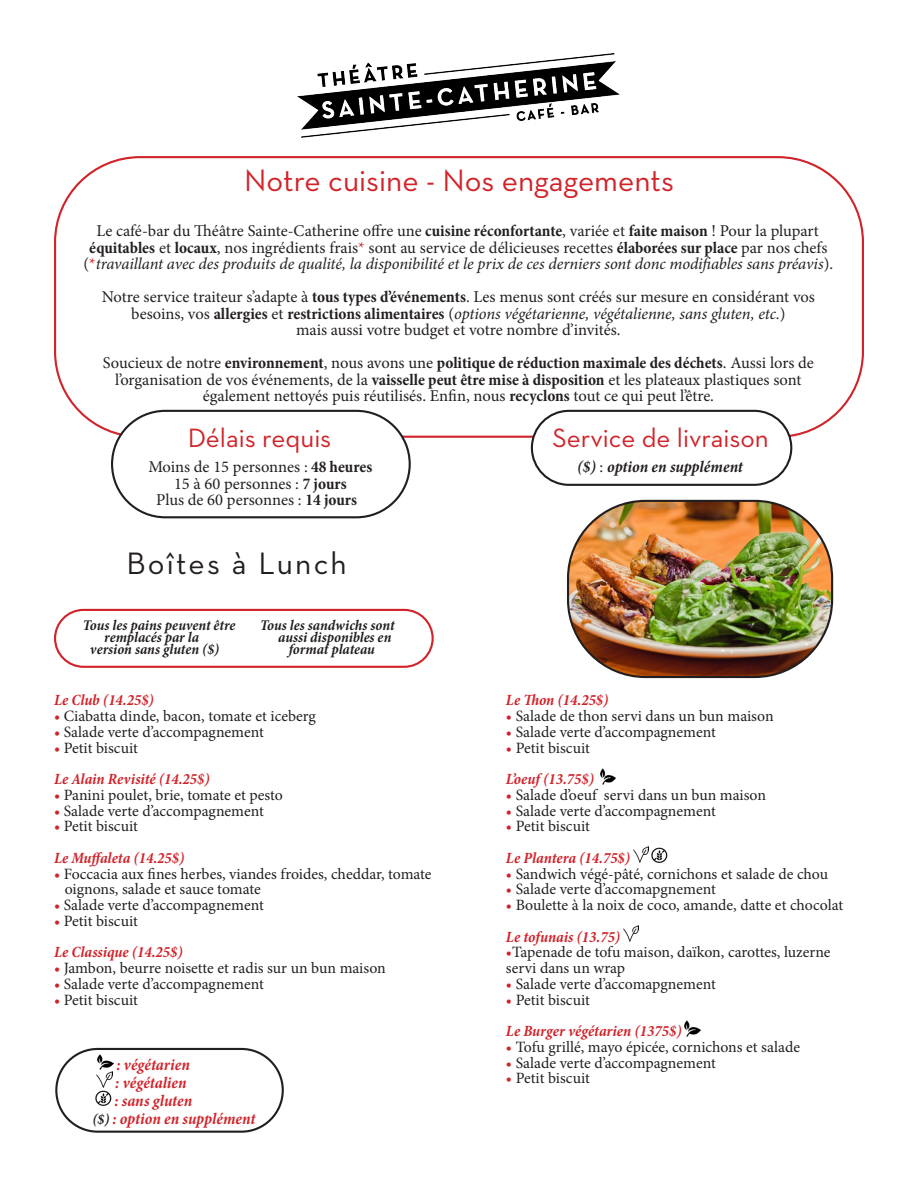
<style>
.page{position:relative;width:918px;height:1188px;background:#fff}
.page>*{position:absolute;margin:0;border:0;box-sizing:border-box;transform-origin:0 0}
.t1{font:31.5px "Neutra Text";color:#d1232a}
.t2{font:31.5px "Neutra Text";letter-spacing:.07em;color:#231f20}
.t3{font:27px "Neutra Text";color:#d1232a}
.t4{font:16.5px/16.5px "Minion Pro";color:#231f20;text-align:center}
.t5{font:italic 16.5px/16.5px "Minion Pro";letter-spacing:-.01em;color:#231f20;text-align:center}
.t6{font:italic 700 condensed 16.5px/18px "Minion Pro";letter-spacing:.005em;color:#d1232a}
.t7{font:italic 700 condensed 16.5px "Minion Pro";letter-spacing:-.005em;color:#231f20}
.t8{font:15.75px/15.8px "Minion Pro";color:#231f20}
.t9{font:italic 700 condensed 15.75px "Minion Pro";color:#d1232a}
.t10{font:italic 700 condensed 15px/12px "Minion Pro";letter-spacing:-.005em;color:#231f20}
.s1{font-weight:700;font-stretch:condensed}
.s2{font-weight:700;font-style:normal;font-stretch:condensed}
.s3{font-style:normal}
.s4{font-style:normal;color:#d1232a}
.s5{font-style:italic}
.s6{font-weight:700;font-stretch:condensed;color:#fff}
.s7{color:#d1232a}
.s8{font-size:15px;color:#231f20}
.s9{font-weight:400;font-style:normal;font-stretch:normal}
</style>
<div class="page">
<img style="left:298px;top:54px;width:322px;height:84px">
<img style="left:98px;top:1054px;width:15px;height:16px">
<img style="left:97px;top:1072px;width:15px;height:16px">
<img style="left:95px;top:1090px;width:16px;height:16px">
<div style="left:55px;top:1048px;width:229px;height:85px;border:2px solid #231f20;border-radius:41px"></div>
<div style="left:111px;top:410px;width:300px;height:108px;border:2px solid #231f20;border-radius:53px"></div>
<div style="left:54px;top:609px;width:380px;height:59px;border:2px solid #d1232a;border-radius:28px"></div>
<div style="left:531px;top:410px;width:261px;height:76px;border:2px solid #231f20;border-radius:37px"></div>
<img style="left:568px;top:501px;width:264px;height:176px">
<div style="left:567px;top:500px;width:266px;height:178px;border:2px solid #231f20;border-radius:77px"></div>
<img style="left:600px;top:769px;width:16px;height:15px">
<img style="left:633px;top:847px;width:15px;height:16px">
<img style="left:652px;top:847px;width:15px;height:16px">
<img style="left:623px;top:926px;width:15px;height:16px">
<img style="left:685px;top:1021px;width:15px;height:15px">
<p class="t1" style="left:244px;top:161px;width:431px">Notre cuisine - Nos engagements</p>
<p class="t4" style="left:96px;top:223px;width:724px">Le café-bar du Théâtre Sainte-Catherine offre une <span class="s1">cuisine réconfortante</span>, variée et <span class="s1">faite maison</span> ! Pour la plupart</p>
<p class="t5" style="left:84px;top:239px;width:751px"><span class="s2">équitables</span> <span class="s3">et</span> <span class="s2">locaux</span><span class="s3">, nos ingrédients frais</span><span class="s4">*</span> <span class="s3">sont au service de délicieuses recettes</span> <span class="s2">élaborées sur place</span> <span class="s3">par nos chefs (</span><span class="s4">*</span>travaillant avec des produits de qualité, la disponibilité et le prix de ces derniers sont donc modifiables sans préavis<span class="s3">).</span></p>
<p class="t4" style="left:102px;top:289px;width:715px">Notre service traiteur s’adapte à <span class="s1">tous types d’événements</span>. Les menus sont créés sur mesure en considérant vos besoins, vos <span class="s1">allergies</span> et <span class="s1">restrictions alimentaires</span> (<span class="s5">options végétarienne, végétalienne, sans gluten, etc.</span>)</p>
<p class="t4" style="left:296px;top:322px;width:326px">mais aussi votre budget et votre nombre d’invités.</p>
<p class="t4" style="left:103px;top:355px;width:713px">Soucieux de notre <span class="s1">environnement</span>, nous avons une <span class="s1">politique de réduction maximale des déchets</span>. Aussi lors de l’organisation de vos événements, de la <span class="s1">vaisselle peut être mise à disposition</span> et les plateaux plastiques sont également nettoyés puis réutilisés. Enfin, nous <span class="s1">recyclons</span> tout ce qui peut l’être.</p>
<p class="t3" style="left:188px;top:421px;width:145px">Délais requis</p>
<p class="t4" style="left:148px;top:459px;width:226px">Moins de 15 personnes : <span class="s1">48 heures<br></span>15 à 60 personnes : <span class="s1">7 jours</span></p>
<p class="t4" style="left:156px;top:492px;width:208px">Plus de 60 personnes : <span class="s1">14 jours</span><span class="s6">s</span></p>
<p class="t2" style="left:126px;top:544px;width:222px">Boîtes à Lunch</p>
<p class="t10" style="left:104px;top:619px;width:133px;text-indent:-21px">Tous les pains peuvent être remplacés par la</p>
<p class="t10" style="left:90px;top:643px;width:131px">version sans gluten ($)</p>
<p class="t10" style="left:260px;top:619px;width:136px">Tous les sandwichs sont</p>
<p class="t10" style="left:278px;top:631px;width:115px">aussi disponibles en</p>
<p class="t10" style="left:289px;top:643px;width:88px">format plateau</p>
<p class="t9" style="left:54px;top:689px;width:101px">Le Club (14.25$)</p>
<p class="t8" style="left:54px;top:708px;width:263px"><span class="s7">•</span> Ciabatta dinde, bacon, tomate et iceberg</p>
<p class="t8" style="left:54px;top:724px;width:211px"><span class="s7">•</span> Salade verte d’accompagnement</p>
<p class="t8" style="left:54px;top:740px;width:85px"><span class="s7">•</span> Petit biscuit</p>
<p class="t9" style="left:54px;top:768px;width:157px">Le Alain Revisité (14.25$)</p>
<p class="t8" style="left:54px;top:787px;width:230px"><span class="s7">•</span> Panini poulet, brie, tomate et pesto</p>
<p class="t8" style="left:54px;top:803px;width:211px"><span class="s7">•</span> Salade verte d’accompagnement</p>
<p class="t8" style="left:54px;top:819px;width:85px"><span class="s7">•</span> Petit biscuit</p>
<p class="t9" style="left:54px;top:847px;width:132px">Le Muffaleta (14.25$)</p>
<p class="t8" style="left:54px;top:866px;width:379px"><span class="s7">•</span> Foccacia aux fines herbes, viandes froides, cheddar, tomate</p>
<p class="t8" style="left:65px;top:882px;width:198px">oignons, salade et sauce tomate</p>
<p class="t8" style="left:54px;top:897px;width:211px"><span class="s7">•</span> Salade verte d’accompagnement</p>
<p class="t8" style="left:54px;top:913px;width:85px"><span class="s7">•</span> Petit biscuit</p>
<p class="t9" style="left:54px;top:941px;width:130px">Le Classique (14.25$)</p>
<p class="t8" style="left:54px;top:960px;width:333px"><span class="s7">•</span> Jambon, beurre noisette et radis sur un bun maison</p>
<p class="t8" style="left:54px;top:976px;width:211px"><span class="s7">•</span> Salade verte d’accompagnement</p>
<p class="t8" style="left:54px;top:992px;width:85px"><span class="s7">•</span> Petit biscuit</p>
<p class="t6" style="left:116px;top:1055px;width:75px">: végétarien</p>
<p class="t6" style="left:115px;top:1073px;width:79px">: végétalien : sans gluten</p>
<p class="t6" style="left:92px;top:1109px;width:165px"><span class="s8">($)</span> : option en supplément</p>
<p class="t3" style="left:553px;top:421px;width:218px">Service de livraison</p>
<p class="t7" style="left:577px;top:456px;width:167px">($) <span class="s9">:</span> option en supplément</p>
<p class="t9" style="left:506px;top:689px;width:104px">Le Thon (14.25$)</p>
<p class="t8" style="left:506px;top:708px;width:269px"><span class="s7">•</span> Salade de thon servi dans un bun maison</p>
<p class="t8" style="left:506px;top:724px;width:211px"><span class="s7">•</span> Salade verte d’accompagnement</p>
<p class="t8" style="left:506px;top:740px;width:85px"><span class="s7">•</span> Petit biscuit</p>
<p class="t9" style="left:506px;top:768px;width:90px">L’oeuf (13.75$)</p>
<p class="t8" style="left:506px;top:787px;width:262px"><span class="s7">•</span> Salade d’oeuf servi dans un bun maison</p>
<p class="t8" style="left:506px;top:803px;width:211px"><span class="s7">•</span> Salade verte d’accompagnement</p>
<p class="t8" style="left:506px;top:819px;width:85px"><span class="s7">•</span> Petit biscuit</p>
<p class="t9" style="left:506px;top:847px;width:126px">Le Plantera (14.75$)</p>
<p class="t8" style="left:506px;top:866px;width:324px"><span class="s7">•</span> Sandwich végé-pâté, cornichons et salade de chou</p>
<p class="t8" style="left:506px;top:882px;width:211px"><span class="s7">•</span> Salade verte d’accomapgnement</p>
<p class="t8" style="left:506px;top:897px;width:339px"><span class="s7">•</span> Boulette à la noix de coco, amande, datte et chocolat</p>
<p class="t9" style="left:506px;top:926px;width:116px">Le tofunais (13.75)</p>
<p class="t8" style="left:506px;top:945px;width:326px"><span class="s7">•</span>Tapenade de tofu maison, daïkon, carottes, luzerne servi dans un wrap</p>
<p class="t8" style="left:506px;top:976px;width:211px"><span class="s7">•</span> Salade verte d’accomapgnement</p>
<p class="t8" style="left:506px;top:992px;width:85px"><span class="s7">•</span> Petit biscuit</p>
<p class="t9" style="left:506px;top:1020px;width:177px">Le Burger végétarien (1375$)</p>
<p class="t8" style="left:506px;top:1039px;width:296px"><span class="s7">•</span> Tofu grillé, mayo épicée, cornichons et salade</p>
<p class="t8" style="left:506px;top:1055px;width:211px"><span class="s7">•</span> Salade verte d’accompagnement</p>
<p class="t8" style="left:506px;top:1071px;width:85px"><span class="s7">•</span> Petit biscuit</p>
</div>
